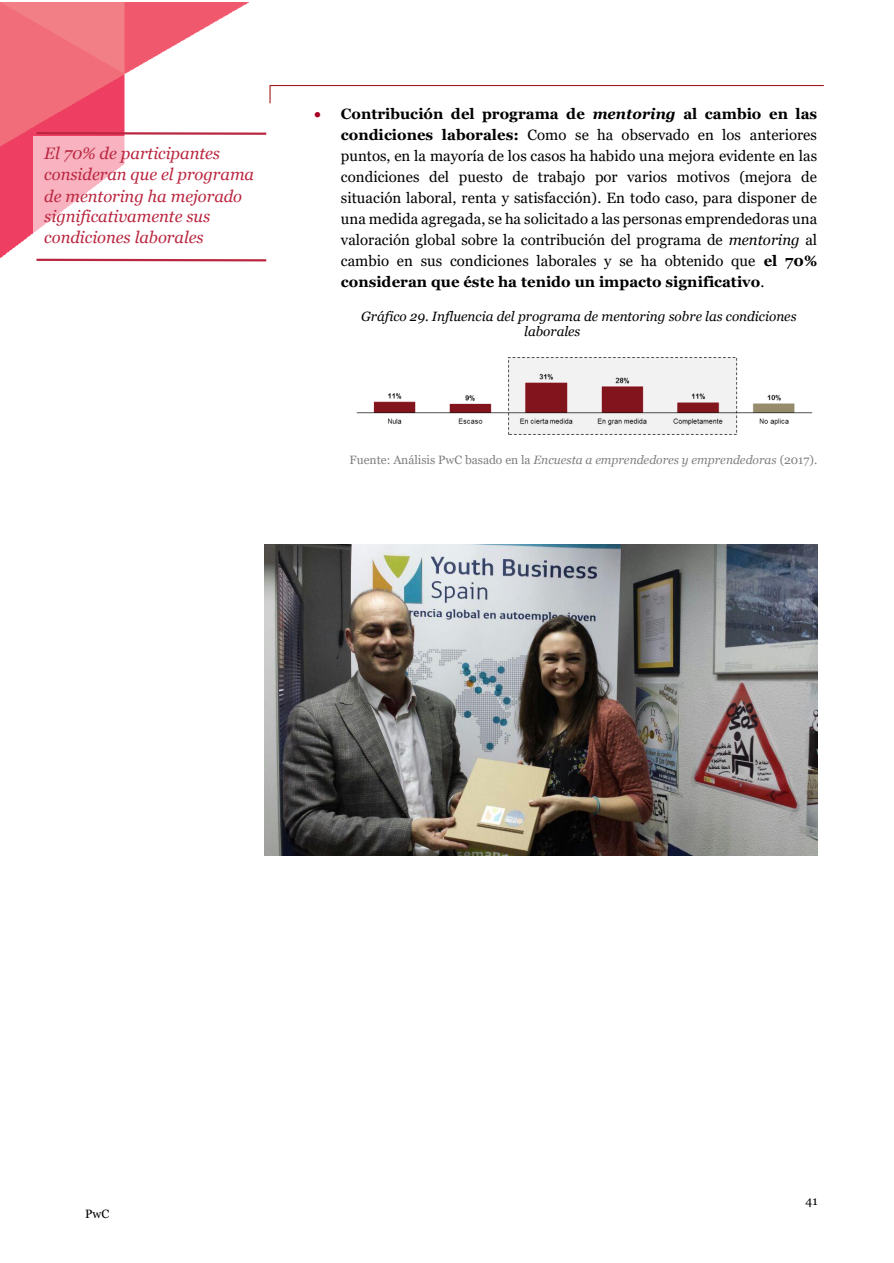
<style>
.page{position:relative;width:894px;height:1263px;background:#fff}
.page>*{position:absolute;margin:0;border:0;box-sizing:border-box;transform-origin:0 0}
.t1{font:italic 16.5px/21px "Georgia";color:#ba2740}
.t2{font:15px/21px "Georgia";color:#000;text-align:justify}
.t3{font:italic 13.5px/15.3px "Georgia";color:#000}
.t4{font:italic 12px "Georgia";color:#808080}
.t5{font:12px "Georgia";color:#000}
.s1{color:#a50021}
.s2{font-weight:700}
.s3{font-weight:700;font-style:italic}
.s4{font-style:italic}
.s5{font-style:normal}
</style>
<div class="page">
<svg style="left:269px;top:85px;width:555px;height:19px"></svg>
<img style="left:0;top:2px;width:248px;height:255px">
<img style="left:356px;top:357px;width:457px;height:78px">
<img style="left:264px;top:544px;width:553px;height:311px">
<div style="left:33px;top:137px;width:238px;height:118px;background:#fff;opacity:.6"></div>
<svg style="left:34px;top:131px;width:233px;height:5px"></svg>
<svg style="left:36px;top:258px;width:231px;height:4px"></svg>
<p class="t1" style="left:44px;top:143px;width:211px">El 70% de participantes consideran que el programa de mentoring ha mejorado significativamente sus condiciones laborales</p>
<p class="t2" style="left:341px;top:104px;width:477px;text-indent:-27px"><span class="s1">•</span> <span class="s2">Contribución del programa de</span> <span class="s3">mentoring</span> <span class="s2">al cambio en las condiciones laborales:</span> Como se ha observado en los anteriores puntos, en la mayoría de los casos ha habido una mejora evidente en las condiciones del puesto de trabajo por varios motivos (mejora de situación laboral, renta y satisfacción). En todo caso, para disponer de una medida agregada, se ha solicitado a las personas emprendedoras una valoración global sobre la contribución del programa de <span class="s4">mentoring</span> al cambio en sus condiciones laborales y se ha obtenido que <span class="s2">el 70% consideran que éste ha tenido un impacto significativo</span>.</p>
<p class="t3" style="left:524px;top:309px;width:274px;text-indent:-163px">Gráfico 29. Influencia del programa de mentoring sobre las condiciones laborales</p>
<p class="t4" style="left:349px;top:453px;width:469px"><span class="s5">Fuente: Análisis PwC basado en la</span> Encuesta a emprendedores y emprendedoras <span class="s5">(2017).</span></p>
<p class="t5" style="left:85px;top:1207px;width:25px">PwC</p>
<p class="t5" style="left:805px;top:1193px;width:14px">41</p>
</div>
